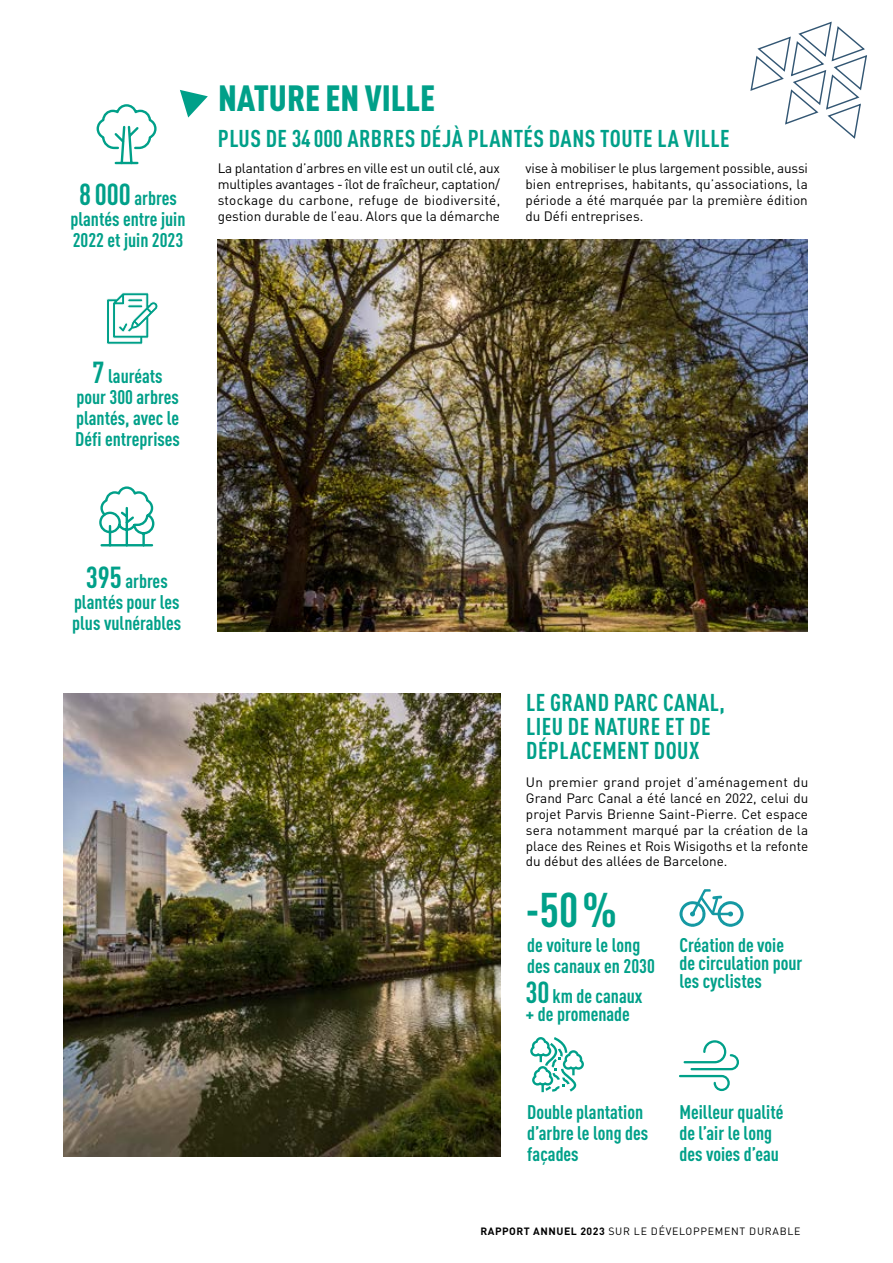
<style>
.page{position:relative;width:893px;height:1263px;background:#fff}
.page>*{position:absolute;margin:0;border:0;box-sizing:border-box;transform-origin:0 0}
.t1{font:700 condensed 48px "DIN Pro";color:#00a089}
.t2{font:900 condensed 36px "DIN Pro";color:#00a089}
.t3{font:700 condensed 24px/24px "DIN Pro";letter-spacing:.02em;color:#00a089}
.t4{font:700 condensed 19.5px/21px "DIN Pro";color:#00a089}
.t5{font:13.5px/15.8px "DIN Pro";color:#000;text-align:justify}
.t6{font:10.5px "DIN Pro";letter-spacing:.07em;color:#000}
.s1{font-size:30px}
.s2{font-weight:700}
</style>
<div class="page">
<svg style="left:180px;top:90px;width:28px;height:28px"></svg>
<img style="left:218px;top:240px;width:590px;height:391px">
<img style="left:64px;top:694px;width:436px;height:463px">
<svg style="left:99px;top:486px;width:56px;height:61px"></svg>
<svg style="left:96px;top:104px;width:61px;height:61px"></svg>
<svg style="left:106px;top:292px;width:52px;height:53px"></svg>
<svg style="left:750px;top:21px;width:117px;height:118px"></svg>
<svg style="left:679px;top:889px;width:65px;height:38px"></svg>
<svg style="left:530px;top:1037px;width:54px;height:55px"></svg>
<svg style="left:679px;top:1040px;width:60px;height:51px"></svg>
<h3 class="t4" style="left:70px;top:186px;width:116px;text-align:center"><span class="s1">8 000</span> arbres plantés entre juin<br>2022 et juin 2023</h3>
<h2 class="t2" style="left:218px;top:70px;width:219px">NATURE EN VILLE</h2>
<h3 class="t3" style="left:218px;top:125px;width:513px">PLUS DE 34000 ARBRES DÉJÀ PLANTÉS DANS TOUTE LA VILLE</h3>
<p class="t5" style="left:218px;top:159px;width:284px">La plantation d’arbres en ville est un outil clé, aux multiples avantages - îlot de fraîcheur, captation/ stockage du carbone, refuge de biodiversité, gestion durable de l’eau. Alors que la démarche</p>
<p class="t5" style="left:526px;top:159px;width:284px">vise à mobiliser le plus largement possible, aussi bien entreprises, habitants, qu’associations, la période a été marquée par la première édition du Défi entreprises.</p>
<h3 class="t4" style="left:75px;top:364px;width:106px;text-align:center"><span class="s1">7</span> lauréats<br>pour 300 arbres plantés, avec le<br>Défi entreprises</h3>
<h3 class="t4" style="left:72px;top:569px;width:111px;text-align:center"><span class="s1">395</span> arbres plantés pour les plus vulnérables</h3>
<h3 class="t3" style="left:526px;top:688px;width:200px">LE GRAND PARC CANAL,<br>LIEU DE NATURE ET DE<br>DÉPLACEMENT DOUX</h3>
<p class="t5" style="left:526px;top:773px;width:284px">Un premier grand projet d’aménagement du Grand Parc Canal a été lancé en 2022, celui du projet Parvis Brienne Saint-Pierre. Cet espace sera notamment marqué par la création de la place des Reines et Rois Wisigoths et la refonte du début des allées de Barcelone.</p>
<h1 class="t1" style="left:526px;top:873px;width:93px">-50%</h1>
<h3 class="t4" style="left:527px;top:933px;width:129px">de voiture le long des canaux en 2030</h3>
<h3 class="t4" style="left:679px;top:934px;width:124px;line-height:18px">Création de voie de circulation pour les cyclistes</h3>
<h3 class="t4" style="left:526px;top:986px;width:118px;line-height:18px"><span class="s1">30</span> km de canaux + de promenade</h3>
<h3 class="t4" style="left:527px;top:1099px;width:123px">Double plantation d’arbre le long des façades</h3>
<h3 class="t4" style="left:679px;top:1099px;width:105px">Meilleur qualité de l’air le long des voies d’eau</h3>
<p class="t6" style="left:480px;top:1223px;width:322px"><span class="s2">RAPPORT ANNUEL 2023</span> SUR LE DÉVELOPPEMENT DURABLE</p>
</div>
